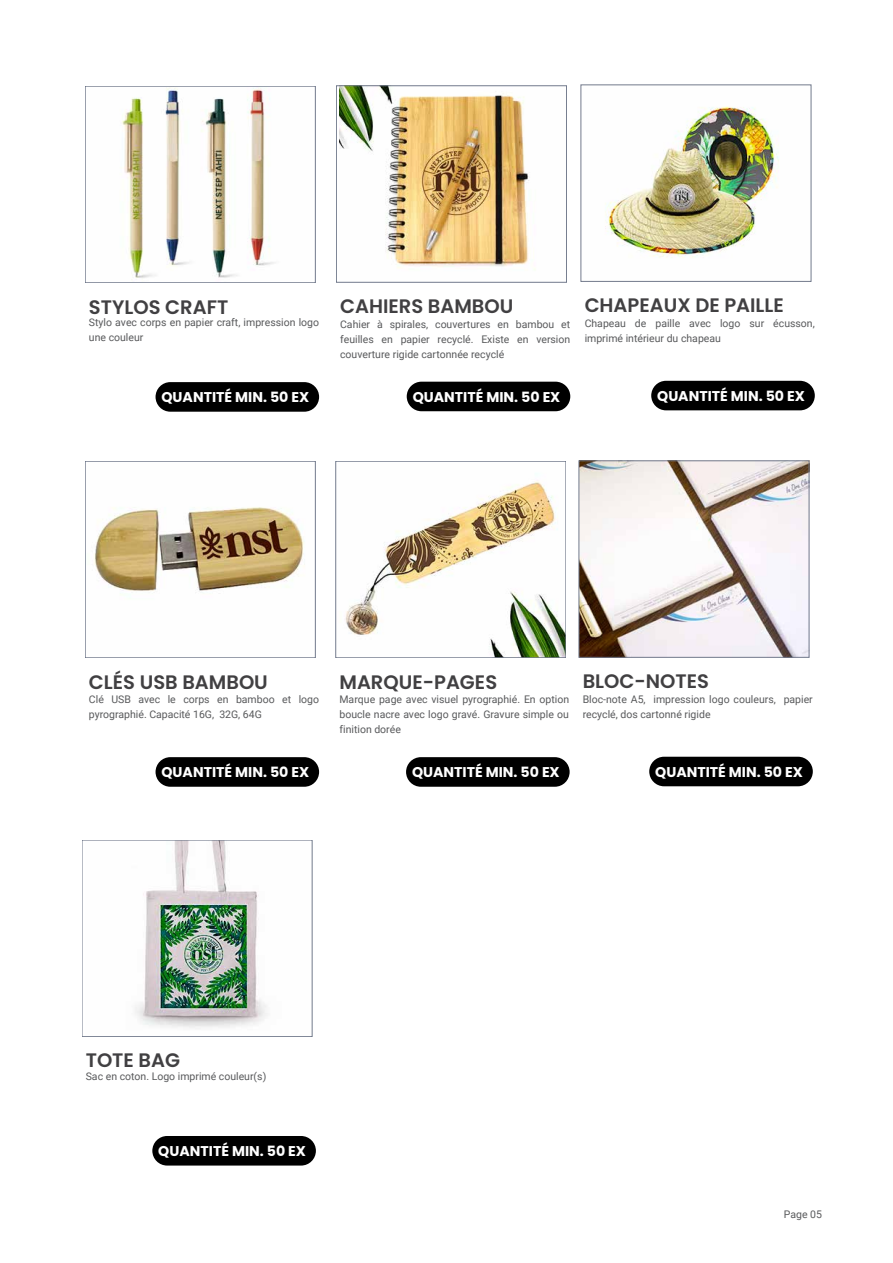
<style>
.page{position:relative;width:893px;height:1263px;background:#fff}
.page>*{position:absolute;margin:0;border:0;box-sizing:border-box;transform-origin:0 0}
.t1{font:600 19.5px "Poppins";color:#414042}
.t2{font:700 14.1px "Poppins";color:#fff}
.t3{font:10.5px/15px "Roboto";color:#58595b}
</style>
<div class="page">
<div style="left:152px;top:1136px;width:164px;height:29px;background:#000;border-radius:15px"></div>
<img style="left:135px;top:842px;width:133px;height:187px">
<div style="left:156px;top:382px;width:163px;height:30px;background:#000;border-radius:15px"></div>
<img style="left:122px;top:88px;width:153px;height:192px">
<div style="left:85px;top:86px;width:230px;height:197px;border:1px solid #727a8c"></div>
<div style="left:651px;top:381px;width:164px;height:29px;background:#000;border-radius:15px"></div>
<img style="left:605px;top:106px;width:174px;height:152px">
<div style="left:407px;top:382px;width:163px;height:29px;background:#000;border-radius:15px"></div>
<img style="left:340px;top:88px;width:196px;height:182px">
<div style="left:156px;top:757px;width:163px;height:30px;background:#000;border-radius:15px"></div>
<img style="left:94px;top:507px;width:211px;height:88px">
<div style="left:85px;top:461px;width:230px;height:197px;border:1px solid #727a8c"></div>
<div style="left:406px;top:757px;width:164px;height:30px;background:#000;border-radius:15px"></div>
<img style="left:345px;top:481px;width:219px;height:175px">
<div style="left:336px;top:461px;width:230px;height:197px;border:1px solid #727a8c"></div>
<div style="left:649px;top:757px;width:164px;height:29px;background:#000;border-radius:15px"></div>
<img style="left:581px;top:463px;width:226px;height:192px">
<h1 class="t1" style="left:89px;top:295px;width:141px">STYLOS CRAFT</h1>
<h1 class="t1" style="left:340px;top:295px;width:175px">CAHIERS BAMBOU</h1>
<h1 class="t1" style="left:585px;top:294px;width:201px">CHAPEAUX DE PAILLE</h1>
<p class="t3" style="left:89px;top:315px;width:232px">Stylo avec corps en papier craft, impression logo une couleur</p>
<p class="t3" style="left:340px;top:316px;width:232px;text-align:justify">Cahier à spirales, couvertures en bambou et feuilles en papier recyclé. Existe en version couverture rigide cartonnée recyclé</p>
<p class="t3" style="left:585px;top:315px;width:232px">Chapeau de paille avec logo sur écusson, imprimé intérieur du chapeau</p>
<h2 class="t2" style="left:161px;top:389px;width:149px">QUANTITÉ MIN. 50 EX</h2>
<h2 class="t2" style="left:413px;top:389px;width:149px">QUANTITÉ MIN. 50 EX</h2>
<h2 class="t2" style="left:657px;top:388px;width:149px">QUANTITÉ MIN. 50 EX</h2>
<h1 class="t1" style="left:89px;top:670px;width:180px">CLÉS USB BAMBOU</h1>
<h1 class="t1" style="left:339px;top:670px;width:159px">MARQUE-PAGES</h1>
<h1 class="t1" style="left:583px;top:670px;width:128px">BLOC-NOTES</h1>
<p class="t3" style="left:89px;top:691px;width:232px">Clé USB avec le corps en bamboo et logo pyrographié. Capacité 16G, 32G, 64G</p>
<p class="t3" style="left:339px;top:691px;width:231px;text-align:justify">Marque page avec visuel pyrographié. En option boucle nacre avec logo gravé. Gravure simple ou finition dorée</p>
<p class="t3" style="left:583px;top:691px;width:232px">Bloc-note A5, impression logo couleurs, papier recyclé, dos cartonné rigide</p>
<h2 class="t2" style="left:161px;top:764px;width:149px">QUANTITÉ MIN. 50 EX</h2>
<h2 class="t2" style="left:412px;top:764px;width:149px">QUANTITÉ MIN. 50 EX</h2>
<h2 class="t2" style="left:655px;top:764px;width:149px">QUANTITÉ MIN. 50 EX</h2>
<h1 class="t1" style="left:86px;top:1049px;width:96px">TOTE BAG</h1>
<p class="t3" style="left:86px;top:1069px;width:182px">Sac en coton. Logo imprimé couleur(s)</p>
<h2 class="t2" style="left:158px;top:1143px;width:149px">QUANTITÉ MIN. 50 EX</h2>
<p class="t3" style="left:784px;top:1206px;width:40px">Page 05</p>
</div>
